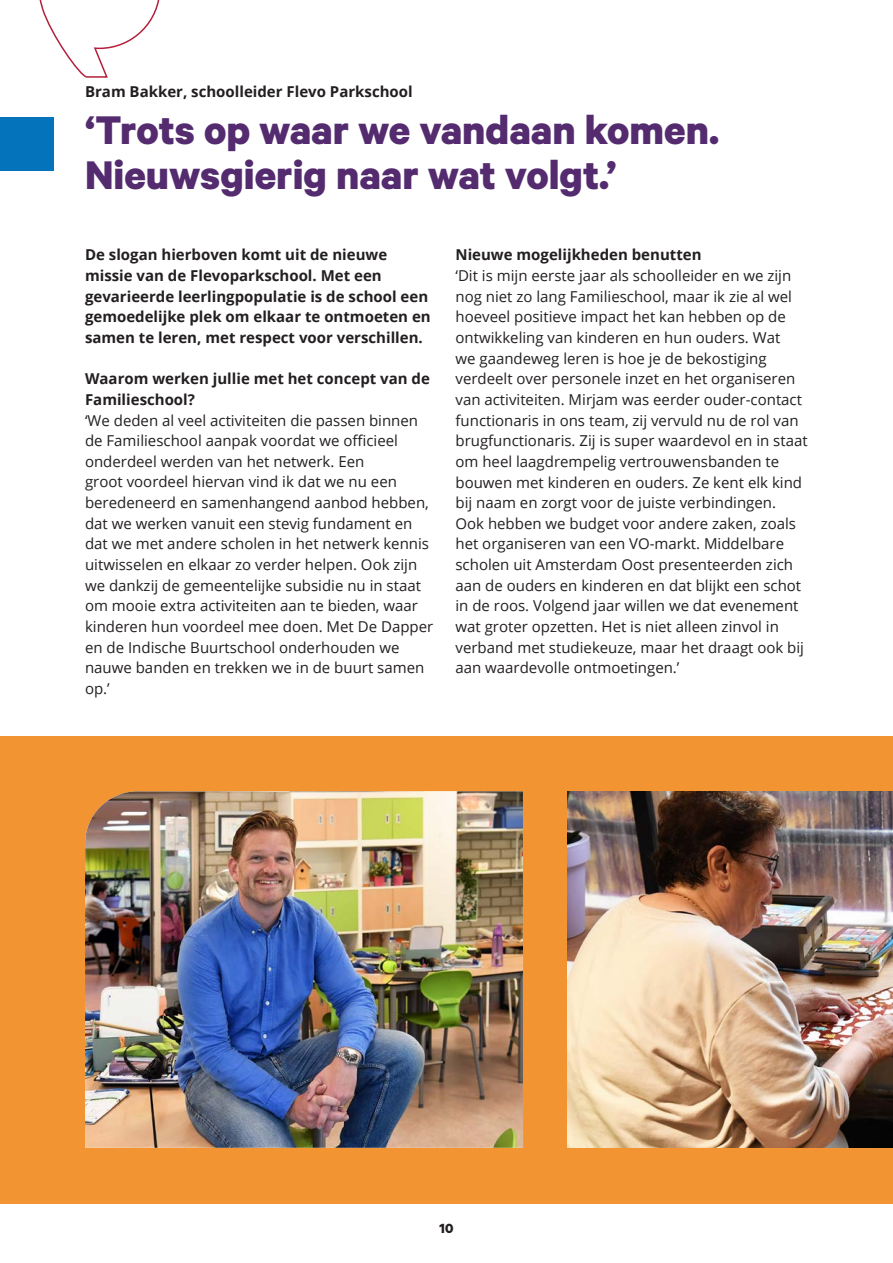
<style>
.page{position:relative;width:893px;height:1263px;background:#fff}
.page>*{position:absolute;margin:0;border:0;box-sizing:border-box;transform-origin:0 0}
.t1{font:700 45px/45px "Calibre";color:#542b6f}
.t2{font:15px/20.7px "Open Sans";color:#231f20}
.t3{font:700 15px/20.7px "Open Sans";color:#231f20}
.t4{font:700 15px "Calibre";color:#231f20}
</style>
<div class="page">
<svg style="left:39px;top:0;width:121px;height:78px"></svg>
<div style="left:0;top:736px;width:893px;height:467px;background:#f39433"></div>
<img style="left:85px;top:791px;width:438px;height:357px">
<img style="left:568px;top:791px;width:325px;height:357px">
<div style="left:0;top:118px;width:54px;height:53px;background:#0573bb"></div>
<p class="t3" style="left:85px;top:81px;width:329px">Bram Bakker, schoolleider Flevo Parkschool</p>
<p class="t1" style="left:85px;top:106px;width:636px">‘Trots op waar we vandaan komen.<br>Nieuwsgierig naar wat volgt.’</p>
<p class="t3" style="left:85px;top:244px;width:347px">De slogan hierboven komt uit de nieuwe missie van de Flevoparkschool. Met een gevarieerde leerlingpopulatie is de school een gemoedelijke plek om elkaar te ontmoeten en samen te leren, met respect voor verschillen.</p>
<p class="t3" style="left:85px;top:368px;width:346px">Waarom werken jullie met het concept van de<br>Familieschool?</p>
<p class="t2" style="left:85px;top:409px;width:350px">‘We deden al veel activiteiten die passen binnen de Familieschool aanpak voordat we officieel onderdeel werden van het netwerk. Een<br>groot voordeel hiervan vind ik dat we nu een beredeneerd en samenhangend aanbod hebben, dat we werken vanuit een stevig fundament en dat we met andere scholen in het netwerk kennis uitwisselen en elkaar zo verder helpen. Ook zijn we dankzij de gemeentelijke subsidie nu in staat om mooie extra activiteiten aan te bieden, waar kinderen hun voordeel mee doen. Met De Dapper en de Indische Buurtschool onderhouden we nauwe banden en trekken we in de buurt samen op.’</p>
<p class="t3" style="left:455px;top:244px;width:248px">Nieuwe mogelijkheden benutten</p>
<p class="t2" style="left:455px;top:265px;width:354px">‘Dit is mijn eerste jaar als schoolleider en we zijn nog niet zo lang Familieschool, maar ik zie al wel hoeveel positieve impact het kan hebben op de ontwikkeling van kinderen en hun ouders. Wat<br>we gaandeweg leren is hoe je de bekostiging verdeelt over personele inzet en het organiseren van activiteiten. Mirjam was eerder ouder-contact functionaris in ons team, zij vervuld nu de rol van brugfunctionaris. Zij is super waardevol en in staat om heel laagdrempelig vertrouwensbanden te bouwen met kinderen en ouders. Ze kent elk kind bij naam en zorgt voor de juiste verbindingen.<br>Ook hebben we budget voor andere zaken, zoals het organiseren van een VO-markt. Middelbare scholen uit Amsterdam Oost presenteerden zich aan de ouders en kinderen en dat blijkt een schot in de roos. Volgend jaar willen we dat evenement wat groter opzetten. Het is niet alleen zinvol in verband met studiekeuze, maar het draagt ook bij aan waardevolle ontmoetingen.’</p>
<p class="t4" style="left:440px;top:1219px;width:15px">10</p>
</div>
